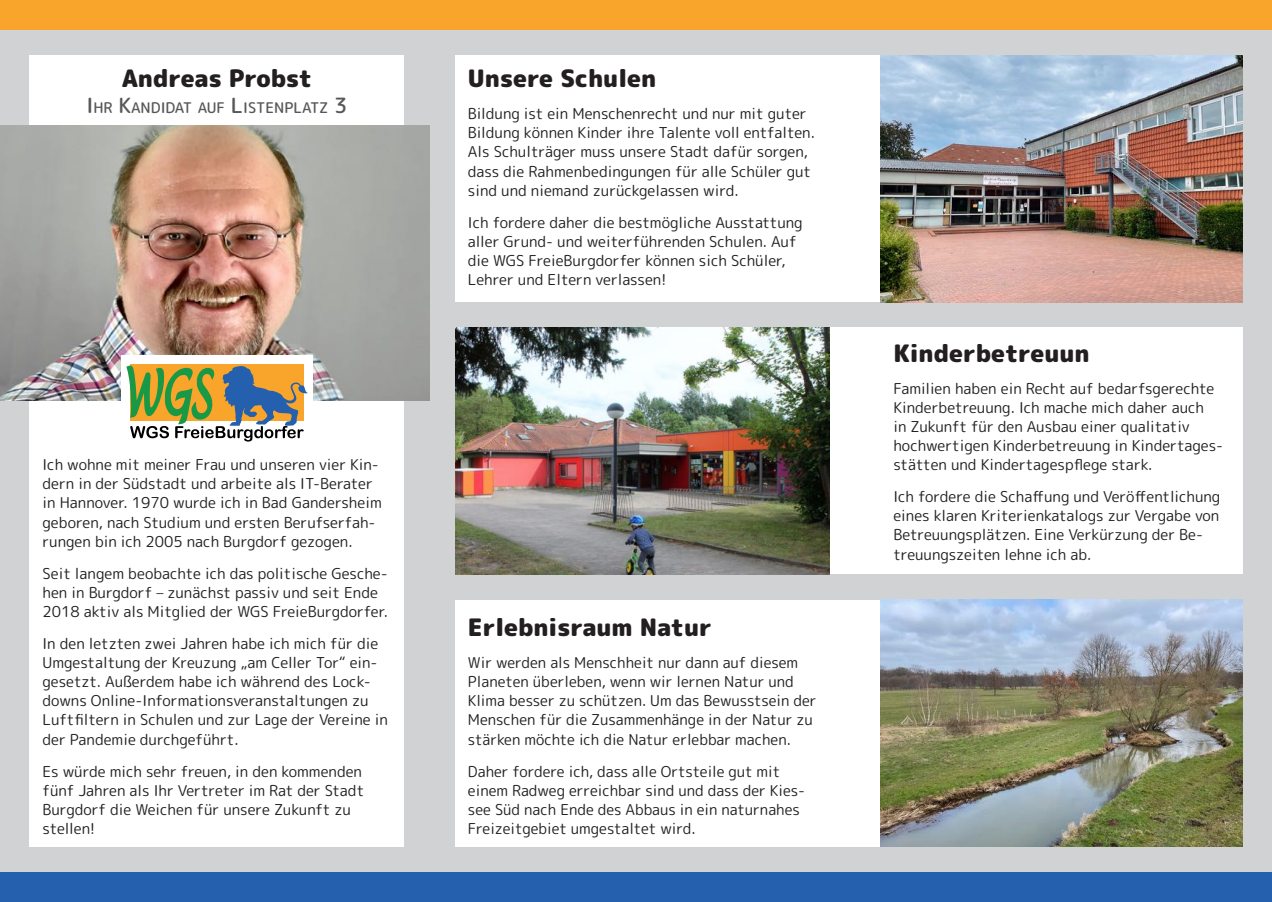
<style>
.page{position:relative;width:1272px;height:902px;background:#fff}
.page>*{position:absolute;margin:0;border:0;box-sizing:border-box;transform-origin:0 0}
.t1{font:900 24px "Rounded Mplus 1 c";color:#231f20}
.t2{font:15px/19.2px "Rounded Mplus 1 c";color:#231f20}
.t3{font:500 14.7px "Rounded Mplus 1 c";color:#57585a}
.s1{font-size:21px}
</style>
<div class="page">
<div style="left:0;top:22px;width:1271px;height:870px;background:#d1d2d4"></div>
<div style="left:0;top:0;width:1271px;height:30px;background:#f9a42b"></div>
<div style="left:0;top:872px;width:1271px;height:29px;background:#2460ad"></div>
<div style="left:30px;top:55px;width:374px;height:791px;background:#fff"></div>
<img style="left:0;top:125px;width:429px;height:276px">
<div style="left:455px;top:55px;width:787px;height:247px;background:#fff"></div>
<div style="left:455px;top:327px;width:787px;height:247px;background:#fff"></div>
<div style="left:455px;top:600px;width:787px;height:246px;background:#fff"></div>
<img style="left:880px;top:55px;width:362px;height:247px">
<img style="left:455px;top:327px;width:374px;height:247px">
<img style="left:880px;top:600px;width:362px;height:246px">
<div style="left:121px;top:355px;width:192px;height:92px;background:#fff"></div>
<svg style="left:126px;top:364px;width:182px;height:77px"></svg>
<h1 class="t1" style="left:122px;top:61px;width:192px">Andreas Probst</h1>
<p class="t3" style="left:86px;top:97px;width:263px"><span class="s1">I</span>HR <span class="s1">K</span>ANDIDAT AUF <span class="s1">L</span>ISTENPLATZ <span class="s1">3</span></p>
<p class="t2" style="left:43px;top:455px;width:341px">Ich wohne mit meiner Frau und unseren vier Kin&shy;dern in der Südstadt und arbeite als IT-Berater in Hannover. 1970 wurde ich in Bad Gandersheim geboren, nach Studium und ersten Berufserfah&shy;rungen bin ich 2005 nach Burgdorf gezogen.</p>
<p class="t2" style="left:43px;top:563px;width:347px">Seit langem beobachte ich das politische Gesche&shy;hen in Burgdorf – zunächst passiv und seit Ende<br>2018 aktiv als Mitglied der WGS FreieBurgdorfer.</p>
<p class="t2" style="left:43px;top:633px;width:347px">In den letzten zwei Jahren habe ich mich für die Umgestaltung der Kreuzung „am Celler Tor“ ein&shy;gesetzt. Außerdem habe ich während des Lock&shy;downs Online-Informationsveranstaltungen zu Luftfiltern in Schulen und zur Lage der Vereine in der Pandemie durchgeführt.</p>
<p class="t2" style="left:43px;top:761px;width:323px">Es würde mich sehr freuen, in den kommenden fünf Jahren als Ihr Vertreter im Rat der Stadt Burgdorf die Weichen für unsere Zukunft zu stellen!</p>
<h1 class="t1" style="left:468px;top:61px;width:190px">Unsere Schulen</h1>
<p class="t2" style="left:468px;top:104px;width:348px">Bildung ist ein Menschenrecht und nur mit guter Bildung können Kinder ihre Talente voll entfalten.<br>Als Schulträger muss unsere Stadt dafür sorgen, dass die Rahmenbedingungen für alle Schüler gut sind und niemand zurückgelassen wird.</p>
<p class="t2" style="left:468px;top:212px;width:336px">Ich fordere daher die bestmögliche Ausstattung aller Grund- und weiterführenden Schulen. Auf die WGS FreieBurgdorfer können sich Schüler, Lehrer und Eltern verlassen!</p>
<h1 class="t1" style="left:468px;top:610px;width:245px">Erlebnisraum Natur</h1>
<p class="t2" style="left:468px;top:652px;width:350px">Wir werden als Menschheit nur dann auf diesem Planeten überleben, wenn wir lernen Natur und Klima besser zu schützen. Um das Bewusstsein der Menschen für die Zusammenhänge in der Natur zu stärken möchte ich die Natur erlebbar machen.</p>
<p class="t2" style="left:468px;top:761px;width:338px">Daher fordere ich, dass alle Ortsteile gut mit einem Radweg erreichbar sind und dass der Kies&shy;see Süd nach Ende des Abbaus in ein naturnahes Freizeitgebiet umgestaltet wird.</p>
<h1 class="t1" style="left:893px;top:336px;width:198px">Kinderbetreuun</h1>
<p class="t2" style="left:893px;top:378px;width:331px">Familien haben ein Recht auf bedarfsgerechte Kinderbetreuung. Ich mache mich daher auch<br>in Zukunft für den Ausbau einer qualitativ hochwertigen Kinderbetreuung in Kindertages&shy;stätten und Kindertagespflege stark.</p>
<p class="t2" style="left:893px;top:486px;width:328px">Ich fordere die Schaffung und Veröffentlichung eines klaren Kriterienkatalogs zur Vergabe von Betreuungsplätzen. Eine Verkürzung der Be&shy;treuungszeiten lehne ich ab.</p>
</div>
